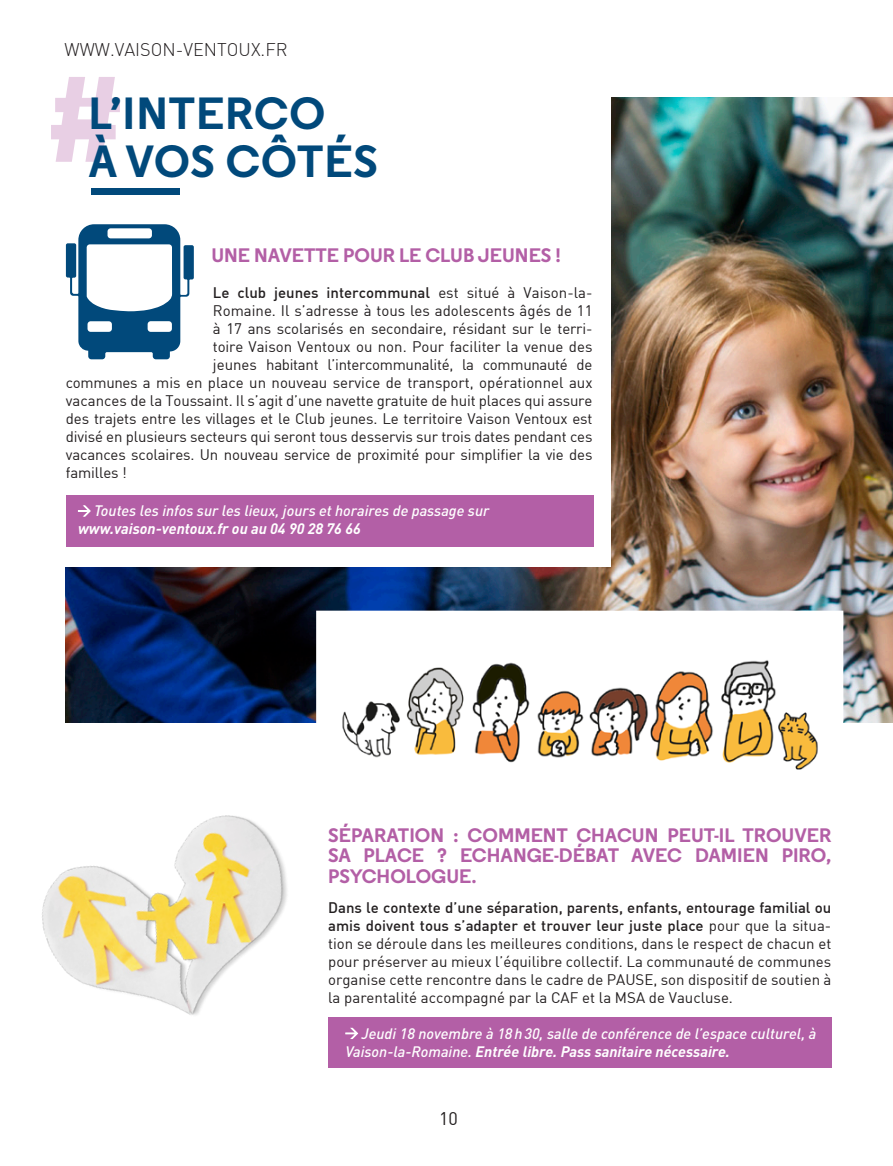
<style>
.page{position:relative;width:893px;height:1166px;background:#fff}
.page>*{position:absolute;margin:0;border:0;box-sizing:border-box;transform-origin:0 0}
.t1{font:700 45px "Regular";letter-spacing:.02em;color:#01497b}
.t2{font:700 19.5px/20.4px "Regular";color:#b35fa6;text-align:justify}
.t3{font:300 18px "DIN";color:#231f20}
.t4{font:18px "DIN";color:#231f20}
.t5{font:15px/18px "DIN";letter-spacing:-.01em;color:#231f20;text-align:justify}
.t6{font:italic 500 15px/18px "DIN";color:#fff}
.t7{font:500 15px "DIN";color:#231f20}
.t8{font:italic 700 15px "DIN";color:#fff}
.s1{font-weight:400}
.s2{font-weight:500}
.s3{font-weight:700}
</style>
<div class="page">
<img style="left:66px;top:98px;width:827px;height:624px">
<svg style="left:310px;top:604px;width:539px;height:166px"></svg>
<img style="left:42px;top:815px;width:294px;height:253px">
<div style="left:43px;top:95px;width:568px;height:471px;background:#fff"></div>
<div style="left:328px;top:1016px;width:503px;height:51px;background:#b35fa6"></div>
<div style="left:66px;top:494px;width:527px;height:52px;background:#b35fa6"></div>
<svg style="left:78px;top:505px;width:13px;height:12px"></svg>
<svg style="left:345px;top:1027px;width:13px;height:12px"></svg>
<svg style="left:51px;top:77px;width:69px;height:85px"></svg>
<div style="left:92px;top:188px;width:88px;height:6px;background:#01497b"></div>
<svg style="left:66px;top:224px;width:128px;height:135px"></svg>
<p class="t3" style="left:65px;top:38px;width:224px">WWW.VAISON-VENTOUX.FR</p>
<p class="t1" style="left:88px;top:84px;width:238px">L’INTERCO</p>
<p class="t1" style="left:88px;top:132px;width:291px">À VOS CÔTÉS</p>
<p class="t2" style="left:211px;top:245px;width:351px">UNE NAVETTE POUR LE CLUB JEUNES !</p>
<p class="t7" style="left:213px;top:283px;width:381px">Le club jeunes intercommunal <span class="s1">est situé à Vaison-la-</span></p>
<p class="t5" style="left:213px;top:301px;width:381px">Romaine. Il s’adresse à tous les adolescents âgés de 11</p>
<p class="t5" style="left:213px;top:319px;width:381px">à 17 ans scolarisés en secondaire, résidant sur le terri-</p>
<p class="t5" style="left:213px;top:337px;width:381px">toire Vaison Ventoux ou non. Pour faciliter la venue des</p>
<p class="t5" style="left:213px;top:355px;width:381px">jeunes habitant l’intercommunalité, la communauté de</p>
<p class="t5" style="left:66px;top:373px;width:528px">communes a mis en place un nouveau service de transport, opérationnel aux</p>
<p class="t5" style="left:66px;top:391px;width:528px">vacances de la Toussaint. Il s’agit d’une navette gratuite de huit places qui assure</p>
<p class="t5" style="left:66px;top:409px;width:528px">des trajets entre les villages et le Club jeunes. Le territoire Vaison Ventoux est</p>
<p class="t5" style="left:66px;top:427px;width:528px">divisé en plusieurs secteurs qui seront tous desservis sur trois dates pendant ces</p>
<p class="t5" style="left:66px;top:445px;width:528px">vacances scolaires. Un nouveau service de proximité pour simplifier la vie des</p>
<p class="t5" style="left:66px;top:463px;width:63px">familles !</p>
<p class="t6" style="left:94px;top:501px;width:397px">Toutes les infos sur les lieux, jours et horaires de passage sur</p>
<p class="t8" style="left:78px;top:519px;width:284px">www.vaison-ventoux.fr ou au 04 90 28 76 66</p>
<p class="t2" style="left:328px;top:824px;width:505px">SÉPARATION : COMMENT CHACUN PEUT-IL TROUVER SA PLACE ? ECHANGE-DÉBAT AVEC DAMIEN PIRO, PSYCHOLOGUE.</p>
<p class="t5" style="left:328px;top:897px;width:505px"><span class="s2">Dans le contexte d’une séparation, parents, enfants, entourage familial ou amis doivent tous s’adapter et trouver leur juste place</span> pour que la situa&shy;tion se déroule dans les meilleures conditions, dans le respect de chacun et pour préserver au mieux l’équilibre collectif. La communauté de communes organise cette rencontre dans le cadre de PAUSE, son dispositif de soutien à la parentalité accompagné par la CAF et la MSA de Vaucluse.</p>
<p class="t6" style="left:345px;top:1023px;width:472px;text-indent:16px">Jeudi 18 novembre à 18h30, salle de conférence de l’espace culturel, à<br>Vaison-la-Romaine. <span class="s3">Entrée libre. Pass sanitaire nécessaire.</span></p>
<p class="t4" style="left:439px;top:1106px;width:20px">10</p>
</div>
